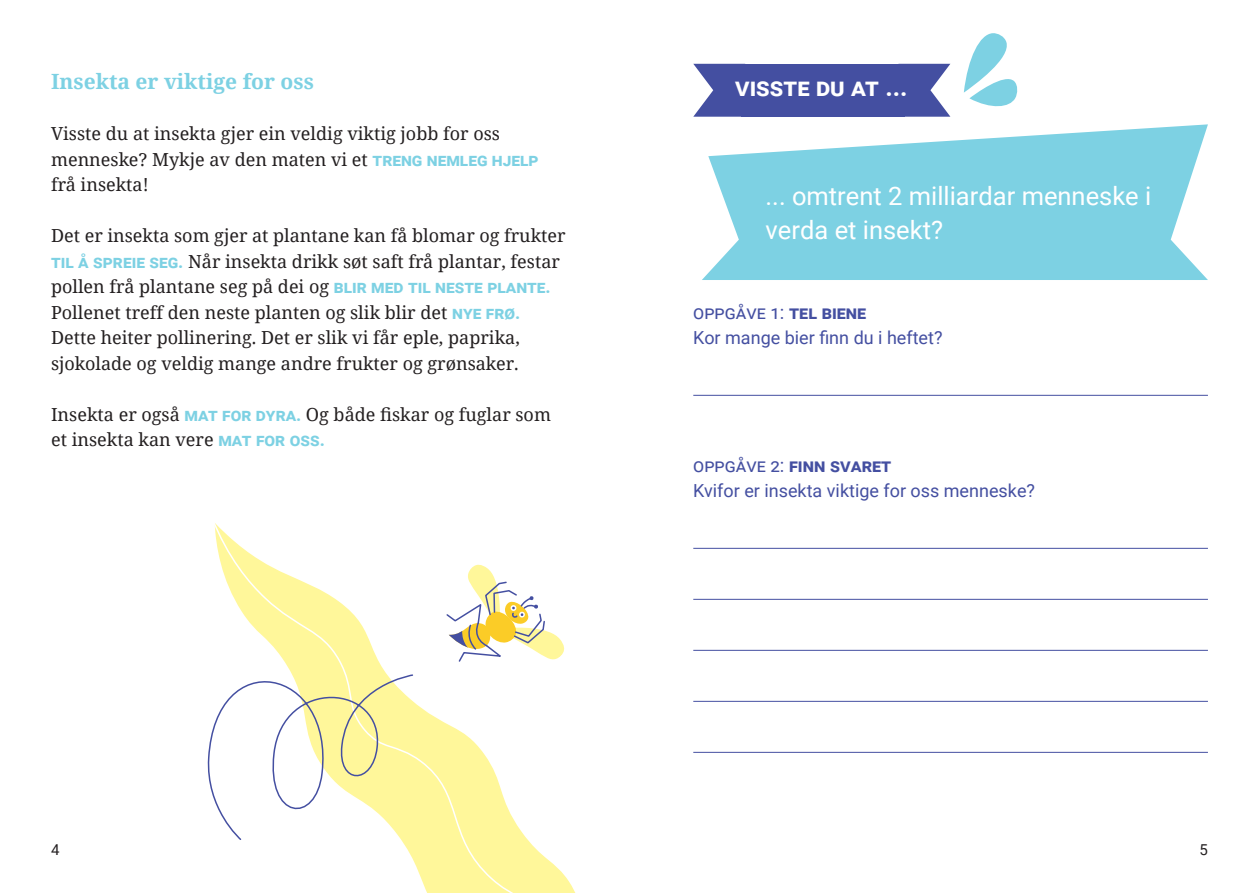
<style>
.page{position:relative;width:1259px;height:893px;background:#fff}
.page>*{position:absolute;margin:0;border:0;box-sizing:border-box;transform-origin:0 0}
.t1{font:25.5px/34.5px "Roboto";color:#fff}
.t2{font:700 25.5px "Roboto";color:#fff}
.t3{font:700 21px "Noto Serif";color:#7dd1e3}
.t4{font:700 18.75px "Roboto";color:#444fa1}
.t5{font:18.75px "Roboto";color:#444fa1}
.t6{font:18px/25.5px "Noto Serif";color:#231f20}
.t7{font:18px "Roboto";color:#444fa1}
.t8{font:15px "Roboto";color:#231f20}
.s1{font-family:"Roboto";font-weight:700;color:#7dd1e3}
.s2{font-weight:700}
.s3{font-weight:400}
</style>
<div class="page">
<svg style="left:702px;top:124px;width:506px;height:156px;fill:#7dd1e3"></svg>
<svg style="left:214px;top:523px;width:362px;height:370px"></svg>
<svg style="left:207px;top:641px;width:207px;height:200px"></svg>
<svg style="left:963px;top:33px;width:55px;height:74px"></svg>
<hr style="left:693px;top:395px;width:515px;height:1px;background:#444fa1">
<hr style="left:693px;top:548px;width:515px;height:1px;background:#444fa1">
<hr style="left:693px;top:599px;width:515px;height:1px;background:#444fa1">
<hr style="left:693px;top:650px;width:515px;height:1px;background:#444fa1">
<hr style="left:693px;top:701px;width:515px;height:1px;background:#444fa1">
<hr style="left:693px;top:752px;width:515px;height:1px;background:#444fa1">
<svg style="left:445px;top:564px;width:120px;height:99px"></svg>
<svg style="left:693px;top:64px;width:48px;height:53px"></svg>
<svg style="left:904px;top:64px;width:46px;height:53px"></svg>
<div style="left:741px;top:64px;width:163px;height:53px;background:#444fa1"></div>
<p class="t3" style="left:51px;top:67px;width:264px">Insekta er viktige for oss</p>
<p class="t6" style="left:51px;top:120px;width:489px">Visste du at insekta gjer ein veldig viktig jobb for oss menneske? Mykje av den maten vi et <span class="s1">treng nemleg hjelp </span>frå insekta!</p>
<p class="t6" style="left:51px;top:222px;width:516px">Det er insekta som gjer at plantane kan få blomar og frukter <span class="s1">til å spreie seg.</span> Når insekta drikk søt saft frå plantar, festar pollen frå plantane seg på dei og <span class="s1">blir med til neste plante.<br></span>Pollenet treff den neste planten og slik blir det <span class="s1">nye frø.<br></span>Dette heiter pollinering. Det er slik vi får eple, paprika, sjokolade og veldig mange andre frukter og grønsaker.</p>
<p class="t6" style="left:51px;top:401px;width:501px">Insekta er også <span class="s1">mat for dyra.</span> Og både fiskar og fuglar som et insekta kan vere <span class="s1">mat for oss.</span></p>
<h1 class="t2" style="left:735px;top:69px;width:174px">visste du at ...</h1>
<h1 class="t1" style="left:765px;top:177px;width:387px">... omtrent 2 milliardar menneske i verda et insekt?</h1>
<p class="t5" style="left:693px;top:299px;width:175px">oppgåve 1: <span class="s2">tel biene</span></p>
<p class="t7" style="left:693px;top:325px;width:251px">Kor mange bier finn du i heftet?</p>
<p class="t4" style="left:693px;top:452px;width:200px"><span class="s3">oppgåve 2:</span> finn svaret</p>
<p class="t7" style="left:693px;top:478px;width:343px">Kvifor er insekta viktige for oss menneske?</p>
<p class="t8" style="left:51px;top:839px;width:10px">4</p>
<p class="t8" style="left:1199px;top:839px;width:10px">5</p>
</div>
